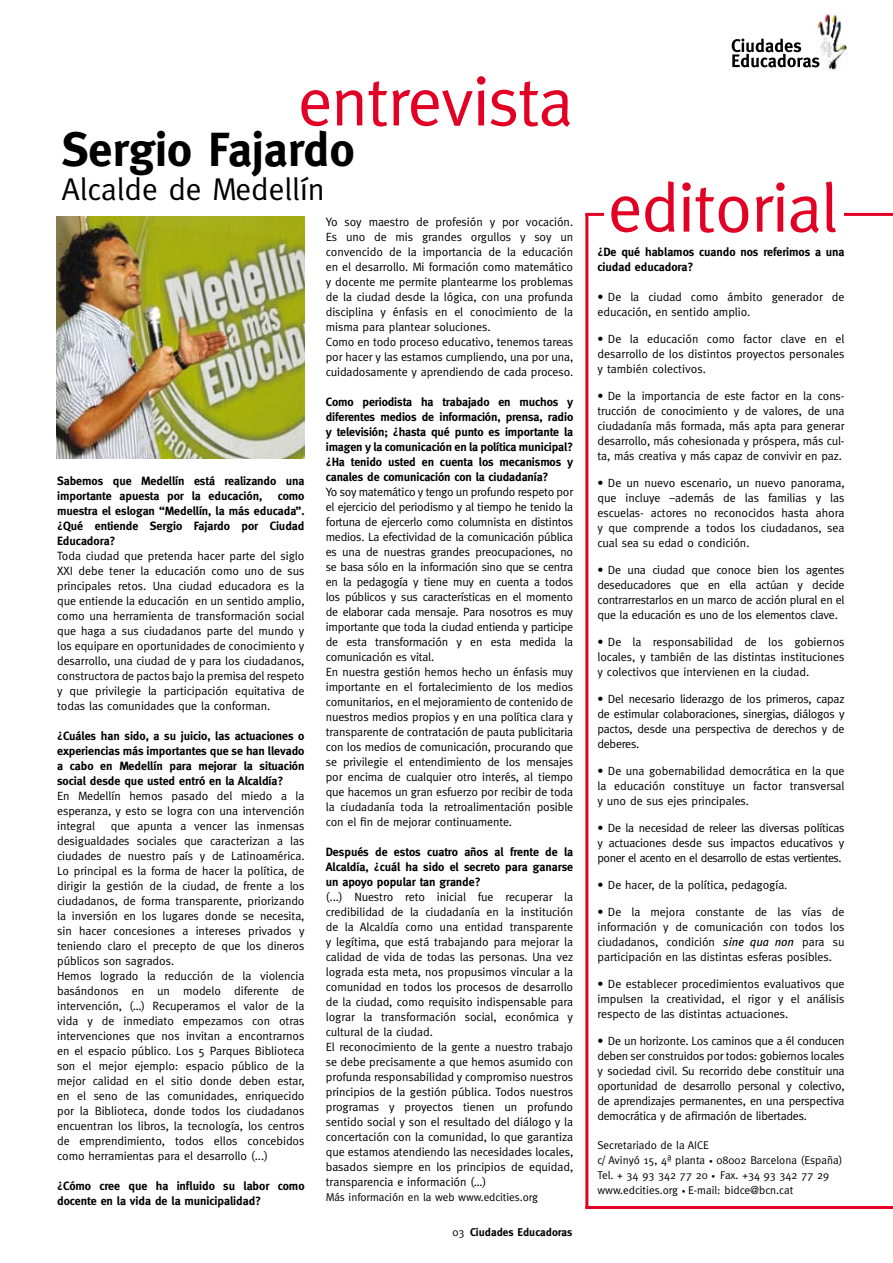
<style>
.page{position:relative;width:893px;height:1263px;background:#fff}
.page>*{position:absolute;margin:0;border:0;box-sizing:border-box;transform-origin:0 0}
.t1{font:69px "Meta";letter-spacing:-.02em;color:#e20025}
.t2{font:700 48px "Meta";color:#000}
.t3{font:31.5px "Meta";color:#000}
.t4{font:12px/15px "Meta";letter-spacing:-.005em;color:#000;text-align:justify}
.t5{font:700 12px/15px "Meta";letter-spacing:-.005em;color:#000;text-align:justify}
.t6{font:11.25px/15px "Meta";color:#000}
.t7{font:700 11.25px "Meta";color:#000}
.s1{font-weight:400}
.s2{font-style:italic}
.s3{font-size:7.5px}
</style>
<div class="page">
<hr style="left:585px;top:213px;width:308px;height:3px;background:#e20025">
<hr style="left:585px;top:1206px;width:308px;height:3px;background:#e20025">
<div style="left:604px;top:195px;width:239px;height:34px;background:#fff"></div>
<img style="left:57px;top:216px;width:247px;height:242px">
<hr style="left:585px;top:214px;width:3px;height:995px;background:#e20025">
<img style="left:815px;top:11px;width:33px;height:59px">
<svg style="left:732px;top:38px;width:87px;height:30px"></svg>
<h1 class="t1" style="left:298px;top:62px;width:277px">entrevista</h1>
<h2 class="t2" style="left:62px;top:121px;width:294px">Sergio Fajardo</h2>
<h3 class="t3" style="left:62px;top:171px;width:265px">Alcalde de Medellín</h3>
<p class="t5" style="left:57px;top:473px;width:249px">Sabemos que Medellín está realizando una importante apuesta por la educación,</p>
<p class="t5" style="left:57px;top:488px;width:249px;text-indent:221px">como muestra el eslogan “Medellín, la más educada”. ¿Qué entiende Sergio Fajardo por Ciudad Educadora?</p>
<p class="t4" style="left:57px;top:548px;width:249px">Toda ciudad que pretenda hacer parte del siglo XXI debe tener la educación como uno de sus principales retos. Una ciudad educadora es la que entiende la educación en un sentido amplio, como una herramienta de transformación social que haga a sus ciudadanos parte del mundo y los equipare en oportunidades de conocimiento y desarrollo, una ciudad de y para los ciudadanos, constructora de pactos bajo la premisa del respeto y que privilegie la participación equitativa de todas las comunidades que la conforman.</p>
<p class="t5" style="left:57px;top:728px;width:249px">¿Cuáles han sido, a su juicio, las actuaciones o experiencias más importantes que se han llevado a cabo en Medellín para mejorar la situación social desde que usted entró en la Alcaldía?</p>
<p class="t4" style="left:57px;top:788px;width:249px">En Medellín hemos pasado del miedo a la esperanza, y esto se logra con una intervención integral</p>
<p class="t4" style="left:57px;top:818px;width:249px;text-align:left;text-indent:54px">que apunta a vencer las inmensas desigualdades sociales que caracterizan a las ciudades de nuestro país y de Latinoamérica.<br>Lo principal es la forma de hacer la política, de dirigir la gestión de la ciudad, de frente a los ciudadanos, de forma transparente, priorizando la inversión en los lugares donde se necesita, sin hacer concesiones a intereses privados y teniendo claro el precepto de que los dineros públicos son sagrados.<br>Hemos logrado la reducción de la violencia basándonos en un modelo diferente de intervención, (…) Recuperamos el valor de la vida y de inmediato empezamos con otras intervenciones que nos invitan a encontrarnos en el espacio público. Los 5 Parques Biblioteca son el mejor ejemplo: espacio público de la mejor calidad en el sitio donde deben estar, en el seno de las comunidades, enriquecido por la Biblioteca, donde todos los ciudadanos encuentran los libros, la tecnología, los centros de emprendimiento, todos ellos concebidos como herramientas para el desarrollo (...)</p>
<p class="t5" style="left:57px;top:1178px;width:249px">¿Cómo cree que ha influido su labor como docente en la vida de la municipalidad?</p>
<p class="t4" style="left:326px;top:214px;width:249px;text-align:left">Yo soy maestro de profesión y por vocación.<br>Es uno de mis grandes orgullos y soy un convencido de la importancia de la educación en el desarrollo. Mi formación como matemático y docente me permite plantearme los problemas de la ciudad desde la lógica, con una profunda disciplina y énfasis en el conocimiento de la misma para plantear soluciones.<br>Como en todo proceso educativo, tenemos tareas por hacer y las estamos cumpliendo, una por una, cuidadosamente y aprendiendo de cada proceso.</p>
<p class="t5" style="left:326px;top:394px;width:249px">Como periodista ha trabajado en muchos y diferentes medios de información, prensa, radio y televisión; ¿hasta qué punto es importante la imagen y la comunicación en la política municipal? ¿Ha tenido usted en cuenta los mecanismos y canales de comunicación con la ciudadanía?</p>
<p class="t4" style="left:326px;top:484px;width:249px;text-align:left">Yo soy matemático y tengo un profundo respeto por el ejercicio del periodismo y al tiempo he tenido la fortuna de ejercerlo como columnista en distintos medios. La efectividad de la comunicación pública es una de nuestras grandes preocupaciones, no se basa sólo en la información sino que se centra en la pedagogía y tiene muy en cuenta a todos los públicos y sus características en el momento de elaborar cada mensaje. Para nosotros es muy importante que toda la ciudad entienda y participe de esta transformación y en esta medida la comunicación es vital.<br>En nuestra gestión hemos hecho un énfasis muy importante en el fortalecimiento de los medios comunitarios, en el mejoramiento de contenido de nuestros medios propios y en una política clara y transparente de contratación de pauta publicitaria con los medios de comunicación, procurando que se privilegie el entendimiento de los mensajes por encima de cualquier otro interés, al tiempo que hacemos un gran esfuerzo por recibir de toda la ciudadanía toda la retroalimentación posible con el fin de mejorar continuamente.</p>
<p class="t5" style="left:326px;top:844px;width:249px">Después de estos cuatro años al frente de la Alcaldía, ¿cuál ha sido el secreto para ganarse un apoyo popular tan grande?</p>
<p class="t4" style="left:326px;top:889px;width:249px;text-align:left">(...) Nuestro reto inicial fue recuperar la credibilidad de la ciudadanía en la institución de la Alcaldía como una entidad transparente y legítima, que está trabajando para mejorar la calidad de vida de todas las personas. Una vez lograda esta meta, nos propusimos vincular a la comunidad en todos los procesos de desarrollo de la ciudad, como requisito indispensable para lograr la transformación social, económica y cultural de la ciudad.<br>El reconocimiento de la gente a nuestro trabajo se debe precisamente a que hemos asumido con profunda responsabilidad y compromiso nuestros principios de la gestión pública. Todos nuestros programas y proyectos tienen un profundo sentido social y son el resultado del diálogo y la concertación con la comunidad, lo que garantiza que estamos atendiendo las necesidades locales, basados siempre en los principios de equidad, transparencia e información (…)</p>
<p class="t6" style="left:326px;top:1189px;width:214px">Más información en la web www.edcities.org</p>
<p class="t7" style="left:453px;top:1226px;width:121px"><span class="s1">03</span> Ciudades Educadoras</p>
<h1 class="t1" style="left:608px;top:168px;width:231px">editorial</h1>
<p class="t5" style="left:597px;top:245px;width:249px">¿De qué hablamos cuando nos referimos a una ciudad educadora?</p>
<p class="t4" style="left:597px;top:289px;width:249px">• De la ciudad como ámbito generador de educación, en sentido amplio.</p>
<p class="t4" style="left:597px;top:331px;width:249px">• De la educación como factor clave en el desarrollo de los distintos proyectos personales y también colectivos.</p>
<p class="t4" style="left:597px;top:388px;width:249px">• De la importancia de este factor en la cons&shy;trucción de conocimiento y de valores, de una ciudadanía más formada, más apta para generar desarrollo, más cohesionada y próspera, más cul&shy;ta, más creativa y más capaz de convivir en paz.</p>
<p class="t4" style="left:597px;top:475px;width:249px">• De un nuevo escenario, un nuevo panorama, que incluye –además de las familias y las escuelas- actores no reconocidos hasta ahora y que comprende a todos los ciudadanos, sea cual sea su edad o condición.</p>
<p class="t4" style="left:597px;top:562px;width:249px">• De una ciudad que conoce bien los agentes deseducadores que en ella actúan y decide contrarrestarlos en un marco de acción plural en el que la educación es uno de los elementos clave.</p>
<p class="t4" style="left:597px;top:634px;width:249px">• De la responsabilidad de los gobiernos locales, y también de las distintas instituciones y colectivos que intervienen en la ciudad.</p>
<p class="t4" style="left:597px;top:691px;width:249px">• Del necesario liderazgo de los primeros, capaz de estimular colaboraciones, sinergias, diálogos y pactos, desde una perspectiva de derechos y de deberes.</p>
<p class="t4" style="left:597px;top:763px;width:249px">• De una gobernabilidad democrática en la que la educación constituye un factor transversal y uno de sus ejes principales.</p>
<p class="t4" style="left:597px;top:820px;width:249px">• De la necesidad de releer las diversas políticas y actuaciones desde sus impactos educativos y poner el acento en el desarrollo de estas vertientes.</p>
<p class="t4" style="left:597px;top:877px;width:192px">• De hacer, de la política, pedagogía.</p>
<p class="t4" style="left:597px;top:904px;width:249px">• De la mejora constante de las vías de información y de comunicación con todos los ciudadanos, condición <span class="s2">sine qua non</span> para su participación en las distintas esferas posibles.</p>
<p class="t4" style="left:597px;top:976px;width:249px">• De establecer procedimientos evaluativos que impulsen la creatividad, el rigor y el análisis respecto de las distintas actuaciones.</p>
<p class="t4" style="left:597px;top:1033px;width:249px">• De un horizonte. Los caminos que a él conducen deben ser construidos por todos: gobiernos locales y sociedad civil. Su recorrido debe constituir una oportunidad de desarrollo personal y colectivo, de aprendizajes permanentes, en una perspectiva democrática y de afirmación de libertades.</p>
<p class="t6" style="left:597px;top:1137px;width:246px">Secretariado de la AICE<br>c/ Avinyó 15, 4ª planta <span class="s3">•</span> 08002 Barcelona (España)<br>Tel. + 34 93 342 77 20 <span class="s3">•</span> Fax. +34 93 342 77 29 www.edcities.org <span class="s3">•</span> E-mail: bidce@bcn.cat</p>
</div>
